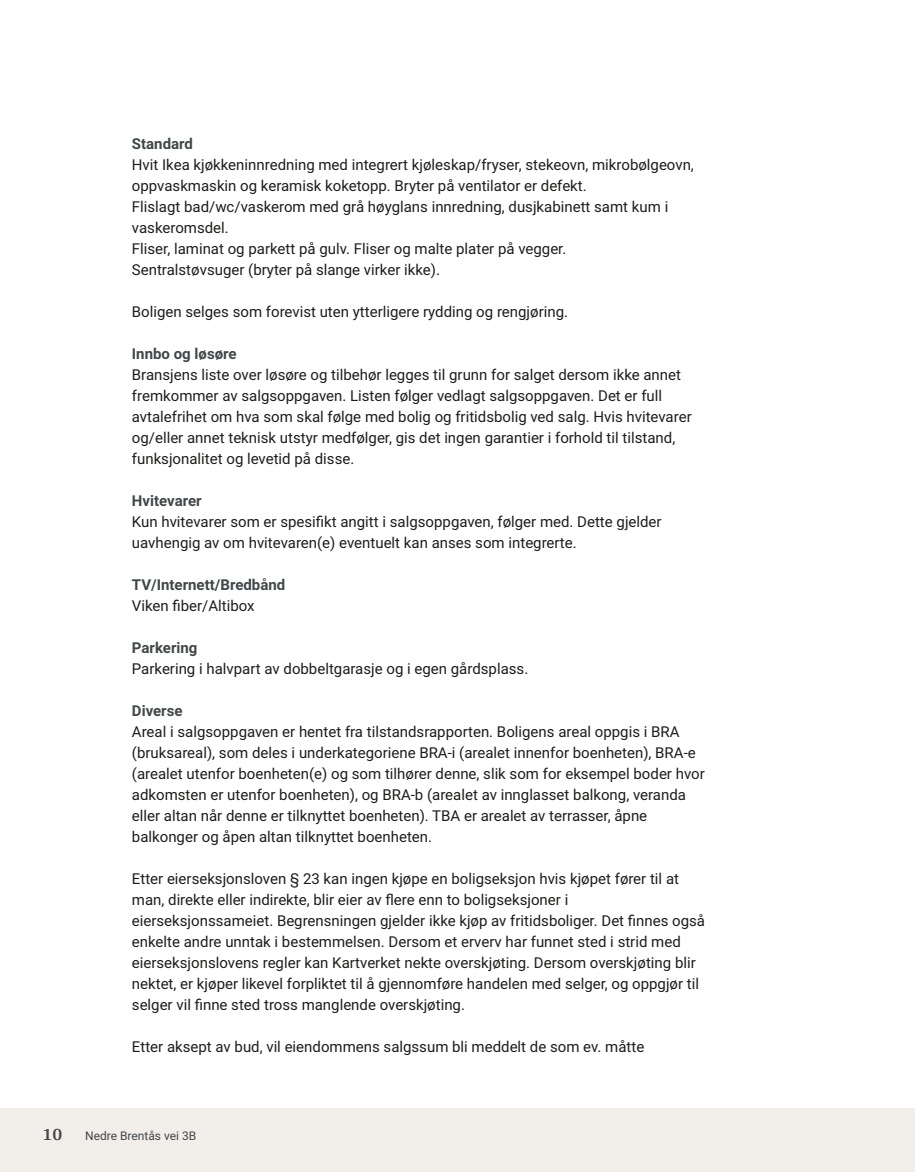
<style>
.page{position:relative;width:915px;height:1172px;background:#fff}
.page>*{position:absolute;margin:0;border:0;box-sizing:border-box;transform-origin:0 0}
.t1{font:700 18px "Arya";color:#414749}
.t2{font:15px/21px "Roboto Vitec";color:#1d1d1b}
.t3{font:700 15px "Roboto Vitec";color:#414749}
.t4{font:12px "Roboto Vitec";color:#414749}
</style>
<div class="page">
<div style="left:0;top:1108px;width:914px;height:64px;background:#f2eeea"></div>
<p class="t3" style="left:132px;top:133px;width:63px">Standard</p>
<p class="t2" style="left:132px;top:153px;width:563px">Hvit Ikea kjøkkeninnredning med integrert kjøleskap/fryser, stekeovn, mikrobølgeovn, oppvaskmaskin og keramisk koketopp. Bryter på ventilator er defekt.<br>Flislagt bad/wc/vaskerom med grå høyglans innredning, dusjkabinett samt kum i vaskeromsdel.<br>Fliser, laminat og parkett på gulv. Fliser og malte plater på vegger.<br>Sentralstøvsuger (bryter på slange virker ikke).</p>
<p class="t2" style="left:132px;top:300px;width:437px">Boligen selges som forevist uten ytterligere rydding og rengjøring.</p>
<p class="t3" style="left:132px;top:343px;width:106px">Innbo og løsøre</p>
<p class="t2" style="left:132px;top:363px;width:561px">Bransjens liste over løsøre og tilbehør legges til grunn for salget dersom ikke annet fremkommer av salgsoppgaven. Listen følger vedlagt salgsoppgaven. Det er full avtalefrihet om hva som skal følge med bolig og fritidsbolig ved salg. Hvis hvitevarer og/eller annet teknisk utstyr medfølger, gis det ingen garantier i forhold til tilstand, funksjonalitet og levetid på disse.</p>
<p class="t3" style="left:132px;top:490px;width:71px">Hvitevarer</p>
<p class="t2" style="left:132px;top:510px;width:531px">Kun hvitevarer som er spesifikt angitt i salgsoppgaven, følger med. Dette gjelder uavhengig av om hvitevaren(e) eventuelt kan anses som integrerte.</p>
<p class="t3" style="left:132px;top:574px;width:155px">TV/Internett/Bredbånd</p>
<p class="t2" style="left:132px;top:594px;width:124px">Viken fiber/Altibox</p>
<p class="t3" style="left:132px;top:637px;width:67px">Parkering</p>
<p class="t2" style="left:132px;top:657px;width:397px">Parkering i halvpart av dobbeltgarasje og i egen gårdsplass.</p>
<p class="t3" style="left:132px;top:700px;width:52px">Diverse</p>
<p class="t2" style="left:132px;top:720px;width:574px">Areal i salgsoppgaven er hentet fra tilstandsrapporten. Boligens areal oppgis i BRA (bruksareal), som deles i underkategoriene BRA‑i (arealet innenfor boenheten), BRA‑e (arealet utenfor boenheten(e) og som tilhører denne, slik som for eksempel boder hvor adkomsten er utenfor boenheten), og BRA‑b (arealet av innglasset balkong, veranda eller altan når denne er tilknyttet boenheten). TBA er arealet av terrasser, åpne balkonger og åpen altan tilknyttet boenheten.</p>
<p class="t2" style="left:132px;top:867px;width:574px">Etter eierseksjonsloven § 23 kan ingen kjøpe en boligseksjon hvis kjøpet fører til at man, direkte eller indirekte, blir eier av flere enn to boligseksjoner i eierseksjonssameiet. Begrensningen gjelder ikke kjøp av fritidsboliger. Det finnes også enkelte andre unntak i bestemmelsen. Dersom et erverv har funnet sted i strid med eierseksjonslovens regler kan Kartverket nekte overskjøting. Dersom overskjøting blir nektet, er kjøper likevel forpliktet til å gjennomføre handelen med selger, og oppgjør til selger vil finne sted tross manglende overskjøting.</p>
<p class="t2" style="left:132px;top:1035px;width:513px">Etter aksept av bud, vil eiendommens salgssum bli meddelt de som ev. måtte</p>
<p class="t1" style="left:43px;top:1123px;width:21px">10</p>
<p class="t4" style="left:85px;top:1127px;width:113px">Nedre Brentås vei 3B</p>
</div>
